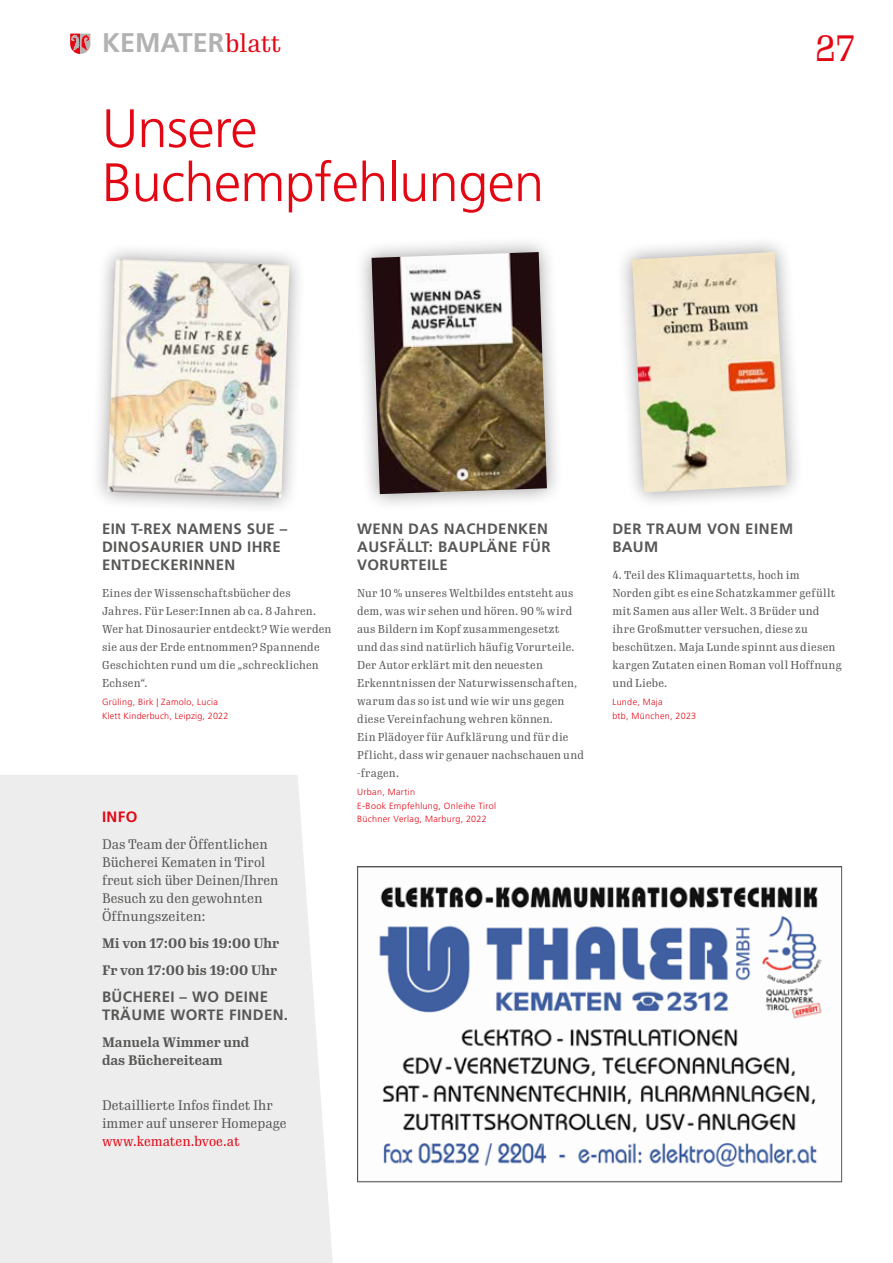
<style>
.page{position:relative;width:893px;height:1263px;background:#fff}
.page>*{position:absolute;margin:0;border:0;box-sizing:border-box;transform-origin:0 0}
.t1{font:300 54px/54px "Frutiger LT Std";letter-spacing:-.01em;color:#e30613}
.t2{font:36px "Gimlet Text Condensed";color:#e30613}
.t3{font:700 27px "Frutiger LT Std";color:#b3b2b2}
.t4{font:700 15px/18px "Frutiger LT Std";letter-spacing:.025em;color:#575756}
.t5{font:700 15px "Frutiger LT Std";color:#e30613}
.t6{font:13.5px/18px "Gimlet Text Condensed";color:#575756}
.t7{font:700 13.5px/27px "Gimlet Text Condensed";color:#575756}
.t8{font:13.5px "Gimlet Text Condensed";color:#e30613}
.t9{font:11.25px/18px "Gimlet Text Condensed";letter-spacing:.015em;color:#575756}
.t10{font:300 9px/13.5px "Frutiger LT Std";letter-spacing:.035em;color:#e30613}
.s1{font-family:"Gimlet Text Condensed";font-weight:400;font-size:24.75px;color:#e30613}
</style>
<div class="page">
<svg style="left:70px;top:34px;width:20px;height:20px"></svg>
<div style="left:0;top:775px;width:333px;height:488px;background:#ededed"></div>
<img style="left:379px;top:886px;width:443px;height:281px">
<div style="left:357px;top:866px;width:485px;height:316px;border:1px solid #575756"></div>
<div style="left:615px;top:235px;width:189px;height:275px;background:#000;opacity:.4"></div>
<img style="left:632px;top:252px;width:155px;height:240px">
<div style="left:354px;top:235px;width:210px;height:276px;background:#000;opacity:.4"></div>
<img style="left:372px;top:252px;width:175px;height:242px">
<div style="left:90px;top:242px;width:217px;height:273px;background:#000;opacity:.4"></div>
<img style="left:107px;top:259px;width:182px;height:239px">
<h3 class="t3" style="left:102px;top:27px;width:181px">KEMATER<span class="s1">blatt</span></h3>
<h2 class="t2" style="left:815px;top:23px;width:41px">27</h2>
<h1 class="t1" style="left:102px;top:102px;width:444px">Unsere<br>Buchempfehlungen</h1>
<h3 class="t4" style="left:102px;top:520px;width:187px">EIN T-REX NAMENS SUE –<br>DINOSAURIER UND IHRE<br>ENTDECKERINNEN</h3>
<p class="t9" style="left:102px;top:583px;width:231px">Eines der Wissenschaftsbücher des Jahres. Für Leser:Innen ab ca. 8 Jahren.<br>Wer hat Dinosaurier entdeckt? Wie werden sie aus der Erde entnommen? Spannende Geschichten rund um die „schrecklichen Echsen“.</p>
<p class="t10" style="left:102px;top:695px;width:128px">Grüling, Birk | Zamolo, Lucia<br>Klett Kinderbuch, Leipzig, 2022</p>
<h3 class="t5" style="left:102px;top:808px;width:37px">INFO</h3>
<p class="t6" style="left:102px;top:834px;width:178px">Das Team der Öffentlichen<br>Bücherei Kematen in Tirol freut sich über Deinen/Ihren<br>Besuch zu den gewohnten<br>Öffnungszeiten:</p>
<p class="t7" style="left:102px;top:929px;width:179px">Mi von 17:00 bis 19:00 Uhr<br>Fr von 17:00 bis 19:00 Uhr</p>
<h3 class="t4" style="left:102px;top:988px;width:188px">BÜCHEREI – WO DEINE<br>TRÄUME WORTE FINDEN.</h3>
<p class="t7" style="left:102px;top:1032px;width:149px;line-height:18px">Manuela Wimmer und das Büchereiteam</p>
<p class="t6" style="left:102px;top:1095px;width:186px">Detaillierte Infos findet Ihr immer auf unserer Homepage</p>
<p class="t8" style="left:102px;top:1132px;width:139px">www.kematen.bvoe.at</p>
<h3 class="t4" style="left:357px;top:520px;width:195px">WENN DAS NACHDENKEN<br>AUSFÄLLT: BAUPLÄNE FÜR<br>VORURTEILE</h3>
<p class="t9" style="left:357px;top:583px;width:228px">Nur 10 % unseres Weltbildes entsteht aus dem, was wir sehen und hören. 90 % wird aus Bildern im Kopf zusammengesetzt<br>und das sind natürlich häufig Vorurteile.<br>Der Autor erklärt mit den neuesten Erkenntnissen der Naturwissenschaften, warum das so ist und wie wir uns gegen diese Vereinfachung wehren können.<br>Ein Plädoyer für Aufklärung und für die Pflicht, dass wir genauer nachschauen und -fragen.</p>
<p class="t10" style="left:357px;top:785px;width:140px">Urban, Martin<br>E-Book Empfehlung, Onleihe Tirol<br>Büchner Verlag, Marburg, 2022</p>
<h3 class="t4" style="left:612px;top:520px;width:182px">DER TRAUM VON EINEM<br>BAUM</h3>
<p class="t9" style="left:612px;top:565px;width:231px">4. Teil des Klimaquartetts, hoch im Norden gibt es eine Schatzkammer gefüllt mit Samen aus aller Welt. 3 Brüder und ihre Großmutter versuchen, diese zu beschützen. Maja Lunde spinnt aus diesen kargen Zutaten einen Roman voll Hoffnung und Liebe.</p>
<p class="t10" style="left:612px;top:695px;width:85px">Lunde, Maja<br>btb, München, 2023</p>
</div>
